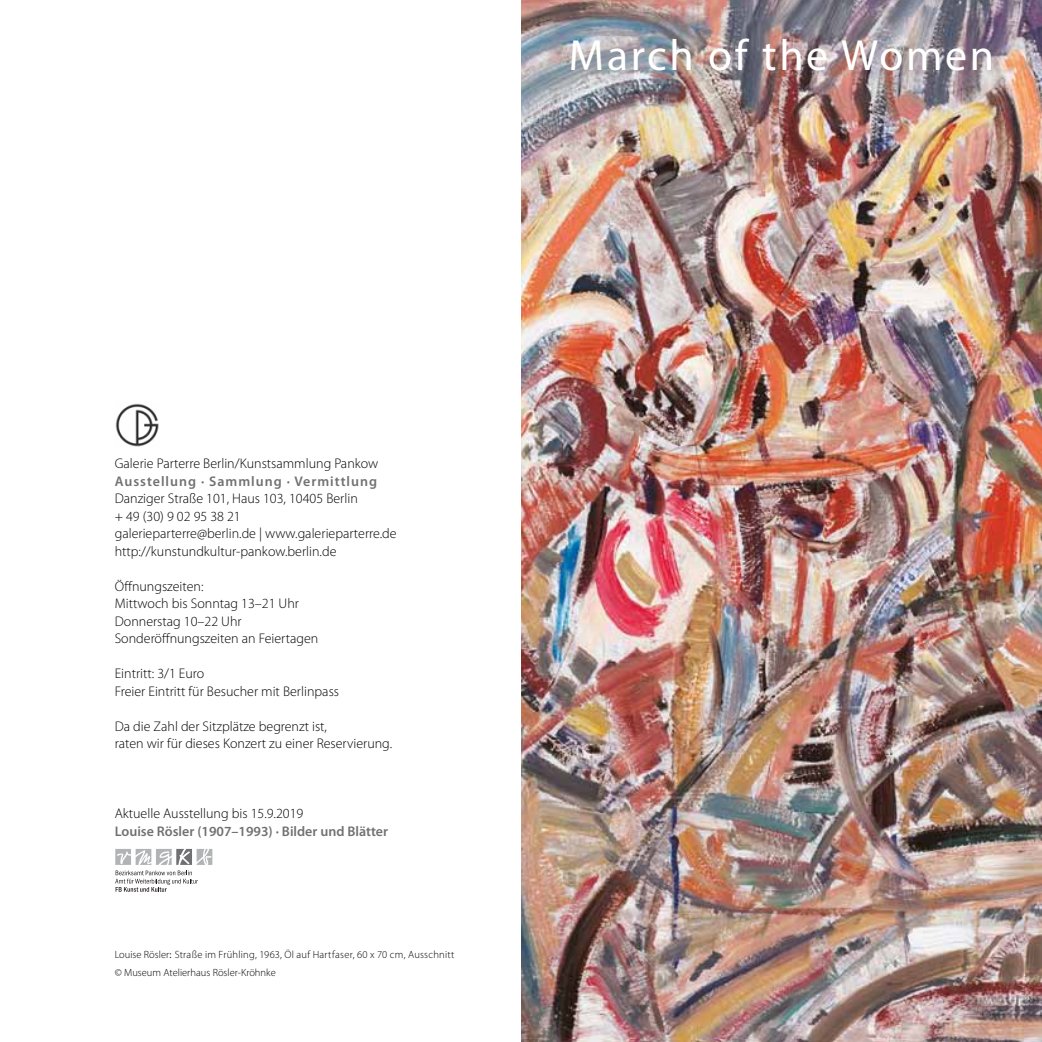
<style>
.page{position:relative;width:1042px;height:1042px;background:#fff}
.page>*{position:absolute;margin:0;border:0;box-sizing:border-box;transform-origin:0 0}
.t1{font:43.75px "Myriad Pro";letter-spacing:.06em;color:#fff}
.t2{font:300 14px/17.5px "Myriad Pro";color:#000}
.t3{font:600 14px "Myriad Pro";color:#707172}
.t4{font:600 14px "Myriad Pro";letter-spacing:.07em;color:#707172}
.t5{font:300 10.5px/17.5px "Myriad Pro";letter-spacing:.01em;color:#000}
.s1{font-family:"Times";font-weight:400}
</style>
<div class="page">
<img style="left:521px;top:0;width:521px;height:1042px">
<svg style="left:115px;top:849px;width:97px;height:43px"></svg>
<img style="left:115px;top:403px;width:44px;height:44px">
<h1 class="t1" style="left:569px;top:28px;width:426px">March of the Women</h1>
<p class="t2" style="left:115px;top:455px;width:265px">Galerie Parterre Berlin/Kunstsammlung Pankow</p>
<p class="t4" style="left:115px;top:472px;width:264px">Ausstellung · Sammlung · Vermittlung</p>
<p class="t2" style="left:115px;top:490px;width:283px">Danziger Straße 101, Haus 103, 10405 Berlin<br>+ 49 (30) 9 02 95 38 21<br>galerieparterre@berlin.de | www.galerieparterre.de http://kunstundkultur-pankow.berlin.de</p>
<p class="t2" style="left:115px;top:577px;width:205px">Öffnungszeiten:<br>Mittwoch bis Sonntag 13–21 Uhr<br>Donnerstag 10–22 Uhr<br>Sonderöffnungszeiten an Feiertagen</p>
<p class="t2" style="left:115px;top:665px;width:226px">Eintritt: 3/1 Euro<br>Freier Eintritt für Besucher mit Berlinpass</p>
<p class="t2" style="left:115px;top:717px;width:279px">Da die Zahl der Sitzplätze begrenzt ist,<br>raten wir für dieses Konzert zu einer Reservierung.</p>
<p class="t2" style="left:115px;top:805px;width:190px">Aktuelle Ausstellung bis 15.9.2019</p>
<p class="t3" style="left:115px;top:822px;width:275px">Louise Rösler (1907–1993) · Bilder und Blätter</p>
<p class="t5" style="left:115px;top:946px;width:341px">Louise Rösler<span class="s1">:</span> Straße im Frühling, 1963, Öl auf Hartfaser, 60 x 70 cm, Ausschnitt © Museum Atelierhaus Rösler-Kröhnke</p>
</div>
